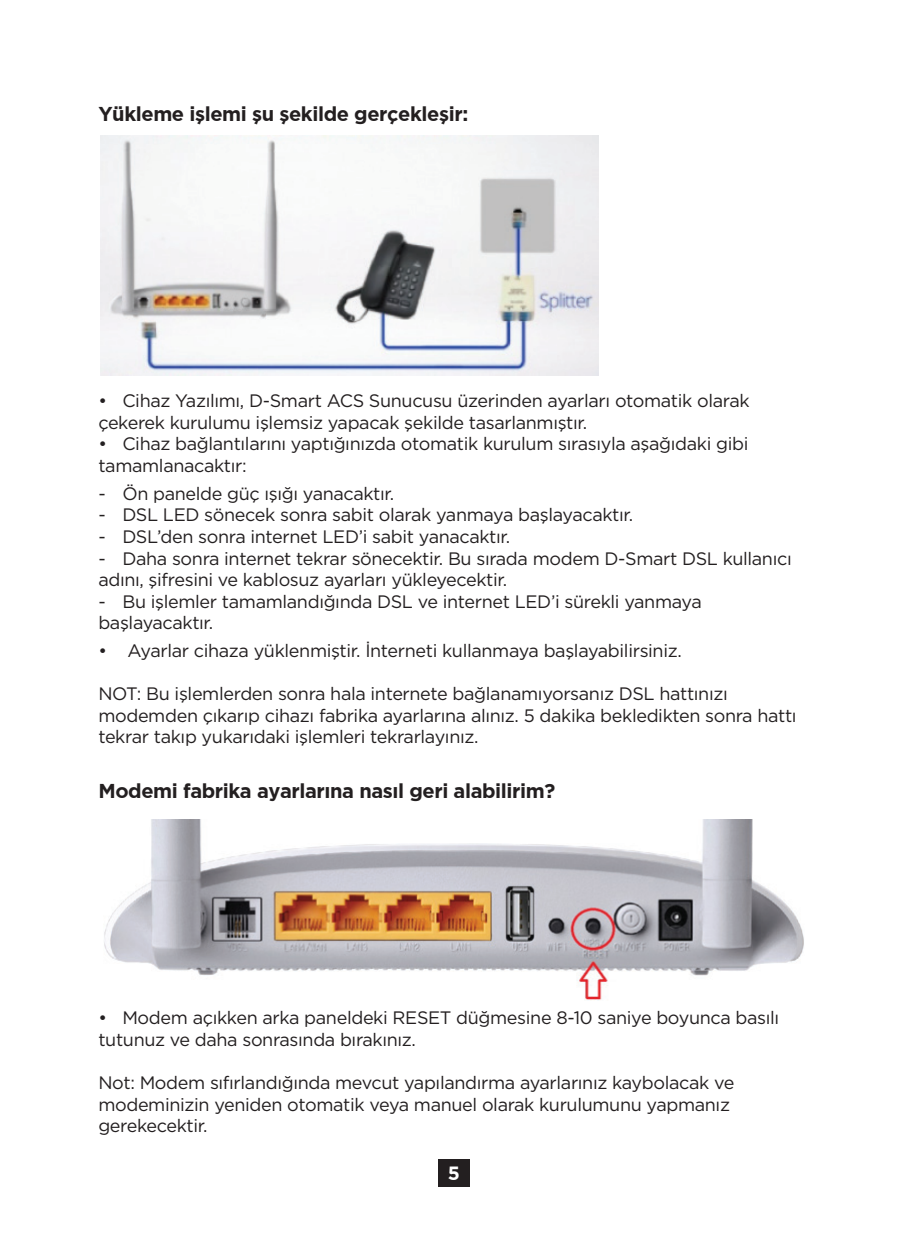
<style>
.page{position:relative;width:908px;height:1248px;background:#fff}
.page>*{position:absolute;margin:0;border:0;box-sizing:border-box;transform-origin:0 0}
.t1{font:700 20px "Gotham TRUN";letter-spacing:-.02em;color:#231f20}
.t2{font:700 19.2px "Gotham TRUN";color:#fff}
.t3{font:18px/21.6px "Gotham";letter-spacing:-.02em;color:#231f20}
</style>
<div class="page">
<div style="left:438px;top:1159px;width:31px;height:27px;background:#231f20"></div>
<img style="left:100px;top:135px;width:498px;height:240px">
<img style="left:104px;top:819px;width:700px;height:181px">
<p class="t1" style="left:98px;top:102px;width:371px">Yükleme işlemi şu şekilde gerçekleşir:</p>
<p class="t3" style="left:98px;top:389px;width:652px">• Cihaz Yazılımı, D-Smart ACS Sunucusu üzerinden ayarları otomatik olarak çekerek kurulumu işlemsiz yapacak şekilde tasarlanmıştır.</p>
<p class="t3" style="left:98px;top:433px;width:651px">• Cihaz bağlantılarını yaptığınızda otomatik kurulum sırasıyla aşağıdaki gibi tamamlanacaktır:</p>
<p class="t3" style="left:98px;top:482px;width:297px">- Ön panelde güç ışığı yanacaktır.</p>
<p class="t3" style="left:98px;top:503px;width:536px">- DSL LED sönecek sonra sabit olarak yanmaya başlayacaktır.</p>
<p class="t3" style="left:98px;top:525px;width:413px">- DSL’den sonra internet LED’i sabit yanacaktır.</p>
<p class="t3" style="left:98px;top:547px;width:694px">- Daha sonra internet tekrar sönecektir. Bu sırada modem D-Smart DSL kullanıcı adını, şifresini ve kablosuz ayarları yükleyecektir.</p>
<p class="t3" style="left:98px;top:590px;width:604px">- Bu işlemler tamamlandığında DSL ve internet LED’i sürekli yanmaya başlayacaktır.</p>
<p class="t3" style="left:98px;top:639px;width:584px">• Ayarlar cihaza yüklenmiştir. İnterneti kullanmaya başlayabilirsiniz.</p>
<p class="t3" style="left:98px;top:682px;width:699px">NOT: Bu işlemlerden sonra hala internete bağlanamıyorsanız DSL hattınızı modemden çıkarıp cihazı fabrika ayarlarına alınız. 5 dakika bekledikten sonra hattı tekrar takıp yukarıdaki işlemleri tekrarlayınız.</p>
<p class="t1" style="left:98px;top:779px;width:458px">Modemi fabrika ayarlarına nasıl geri alabilirim?</p>
<p class="t3" style="left:98px;top:1006px;width:682px">• Modem açıkken arka paneldeki RESET düğmesine 8-10 saniye boyunca basılı tutunuz ve daha sonrasında bırakınız.</p>
<p class="t3" style="left:98px;top:1071px;width:637px">Not: Modem sıfırlandığında mevcut yapılandırma ayarlarınız kaybolacak ve modeminizin yeniden otomatik veya manuel olarak kurulumunu yapmanız gerekecektir.</p>
<p class="t2" style="left:448px;top:1162px;width:14px">5</p>
</div>
